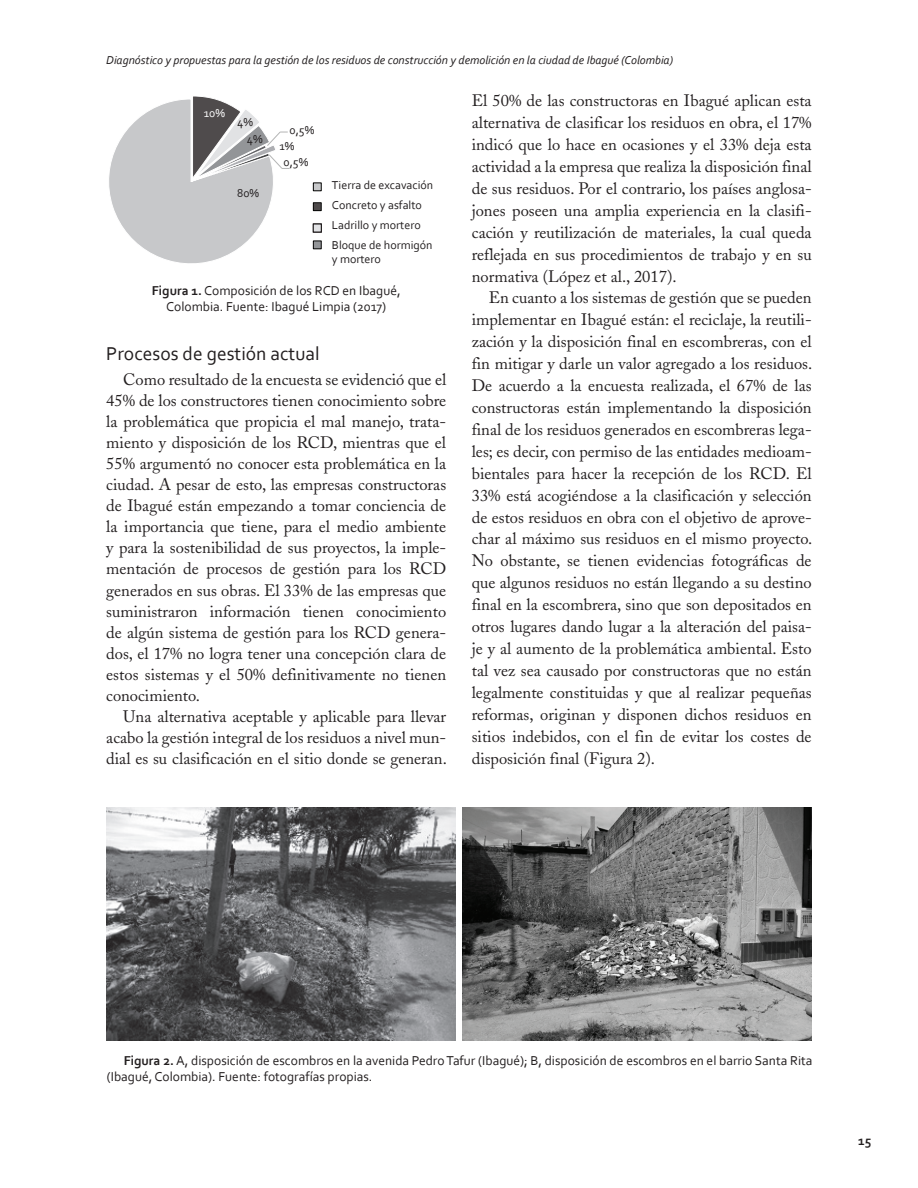
<style>
.page{position:relative;width:918px;height:1188px;background:#fff}
.page>*{position:absolute;margin:0;border:0;box-sizing:border-box;transform-origin:0 0}
.t1{font:19.5px "Corbel";color:#231f20}
.t2{font:16.5px/21.9px "Adobe Caslon";color:#231f20;text-align:justify}
.t3{font:13.5px/16.2px "Corbel";color:#231f20;text-align:center}
.t4{font:700 13.5px "Corbel";color:#231f20}
.t5{font:italic 12px "Corbel";color:#231f20}
.t6{font:12px/19.8px "Corbel";color:#231f20}
.t7{font:12px "Corbel";color:#fff}
.s1{font-weight:700}
</style>
<div class="page">
<div style="left:313px;top:183px;width:8px;height:8px;background:#c7c8ca"></div>
<div style="left:313px;top:182px;width:9px;height:9px;border:1px solid #050504"></div>
<div style="left:313px;top:203px;width:8px;height:8px;background:#4f4b4c"></div>
<div style="left:313px;top:202px;width:9px;height:9px;border:1px solid #050504"></div>
<div style="left:313px;top:224px;width:8px;height:8px;background:#e1e2e4"></div>
<div style="left:313px;top:224px;width:9px;height:8px;border:1px solid #231f20"></div>
<div style="left:313px;top:241px;width:8px;height:8px;background:#939598"></div>
<div style="left:313px;top:241px;width:9px;height:8px;border:1px solid #050504"></div>
<svg style="left:109px;top:96px;width:181px;height:168px"></svg>
<img style="left:463px;top:808px;width:349px;height:233px">
<img style="left:107px;top:808px;width:349px;height:232px">
<p class="t5" style="left:106px;top:52px;width:568px">Diagnóstico y propuestas para la gestión de los residuos de construcción y demolición en la ciudad de Ibagué (Colombia)</p>
<p class="t7" style="left:204px;top:106px;width:23px">10%</p>
<p class="t6" style="left:247px;top:113px;width:17px;line-height:16.8px;text-indent:-10px">4%<br>4%</p>
<p class="t6" style="left:290px;top:120px;width:26px">0,5%</p>
<p class="t6" style="left:279px;top:136px;width:17px">1%</p>
<p class="t6" style="left:284px;top:152px;width:26px">0,5%</p>
<p class="t6" style="left:237px;top:183px;width:24px">80%</p>
<p class="t6" style="left:332px;top:175px;width:103px">Tierra de excavación<br>Concreto y asfalto<br>Ladrillo y mortero<br>Bloque de hormigón</p>
<p class="t6" style="left:332px;top:249px;width:51px">y mortero</p>
<p class="t3" style="left:152px;top:282px;width:250px"><span class="s1">Figura 1.</span> Composición de los RCD en Ibagué,<br>Colombia. Fuente: Ibagué Limpia (2017)</p>
<p class="t1" style="left:106px;top:342px;width:215px">Procesos de gestión actual</p>
<p class="t2" style="left:106px;top:369px;width:341px;line-height:21px;text-indent:17px">Como resultado de la encuesta se evidenció que el 45% de los constructores tienen conocimiento sobre la problemática que propicia el mal manejo, trata&shy;miento y disposición de los RCD, mientras que el 55% argumentó no conocer esta problemática en la ciudad. A pesar de esto, las empresas constructoras de Ibagué están empezando a tomar conciencia de la importancia que tiene, para el medio ambiente y para la sostenibilidad de sus proyectos, la imple&shy;mentación de procesos de gestión para los RCD generados en sus obras. El 33% de las empresas que suministraron información tienen conocimiento de algún sistema de gestión para los RCD genera&shy;dos, el 17% no logra tener una concepción clara de estos sistemas y el 50% definitivamente no tienen conocimiento.</p>
<p class="t2" style="left:106px;top:706px;width:342px;line-height:21px;text-indent:17px">Una alternativa aceptable y aplicable para llevar acabo la gestión integral de los residuos a nivel mun&shy;dial es su clasificación en el sitio donde se generan.</p>
<p class="t2" style="left:472px;top:90px;width:341px">El 50% de las constructoras en Ibagué aplican esta alternativa de clasificar los residuos en obra, el 17% indicó que lo hace en ocasiones y el 33% deja esta actividad a la empresa que realiza la disposición final de sus residuos. Por el contrario, los países anglosa&shy;jones poseen una amplia experiencia en la clasifi&shy;cación y reutilización de materiales, la cual queda reflejada en sus procedimientos de trabajo y en su normativa (López et al., 2017).</p>
<p class="t2" style="left:472px;top:287px;width:342px;text-indent:17px">En cuanto a los sistemas de gestión que se pueden implementar en Ibagué están: el reciclaje, la reutili&shy;zación y la disposición final en escombreras, con el fin mitigar y darle un valor agregado a los residuos.<br>De acuerdo a la encuesta realizada, el 67% de las constructoras están implementando la disposición final de los residuos generados en escombreras lega&shy;les; es decir, con permiso de las entidades medioam&shy;bientales para hacer la recepción de los RCD. El 33% está acogiéndose a la clasificación y selección de estos residuos en obra con el objetivo de aprove&shy;char al máximo sus residuos en el mismo proyecto.<br>No obstante, se tienen evidencias fotográficas de que algunos residuos no están llegando a su destino final en la escombrera, sino que son depositados en otros lugares dando lugar a la alteración del paisa&shy;je y al aumento de la problemática ambiental. Esto tal vez sea causado por constructoras que no están legalmente constituidas y que al realizar pequeñas reformas, originan y disponen dichos residuos en sitios indebidos, con el fin de evitar los costes de disposición final (Figura 2).</p>
<p class="t3" style="left:107px;top:1052px;width:707px;text-align:left;text-indent:17px"><span class="s1">Figura 2.</span> A, disposición de escombros en la avenida Pedro Tafur (Ibagué); B, disposición de escombros en el barrio Santa Rita (Ibagué, Colombia). Fuente: fotografías propias.</p>
<p class="t4" style="left:858px;top:1132px;width:15px">15</p>
</div>
